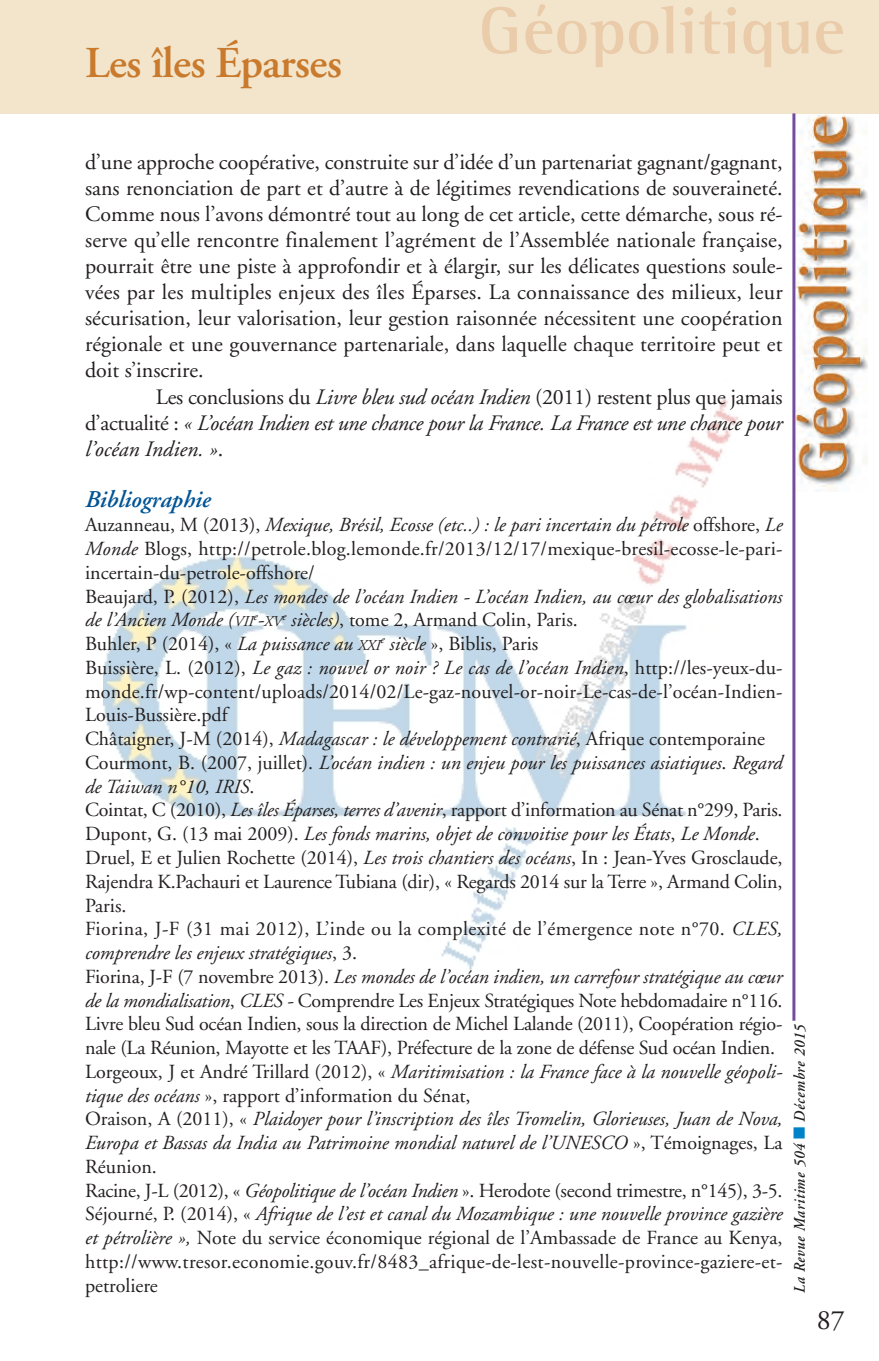
<style>
.page{position:relative;width:879px;height:1361px;background:#fff}
.page>*{position:absolute;margin:0;border:0;box-sizing:border-box;transform-origin:0 0}
.t1{font:700 68px "Rotis Semi Serif";color:#eacbaa}
.t2{font:600 44px "Adobe Garamond";letter-spacing:-.015em;color:#c97a2d}
.t3{font:28px "Adobe Garamond";color:#231f20}
.t4{font:italic 600 24px "Adobe Garamond";color:#005495}
.t5{font:22px/26px "Adobe Garamond";letter-spacing:.005em;color:#231f20;text-align:justify}
.t6{font:italic 22px/26px "Adobe Garamond";letter-spacing:-.015em;color:#231f20;text-align:justify}
.t7{font:20px/23.8px "Adobe Garamond";color:#231f20}
.t8{font:italic 600 16px "Adobe Garamond";letter-spacing:.05em;color:#231f20;scale:.9 1}
.s1{font-style:normal}
.s2{font-style:italic}
.s3{font-style:italic;font-size:15px}
.s4{color:#0082c8}
</style>
<div class="page">
<img style="left:103px;top:398px;width:636px;height:573px">
<img style="left:795px;top:113px;width:72px;height:379px">
<hr style="left:792px;top:113px;width:3px;height:907px;background:#754b9e">
<h2 class="t2" style="left:85px;top:45px;width:258px">Les îles Éparses</h2>
<h1 class="t1" style="left:479px;top:6px;width:368px">Géopolitique</h1>
<p class="t5" style="left:85px;top:151px;width:699px">d’une approche coopérative, construite sur d’idée d’un partenariat gagnant/gagnant, sans renonciation de part et d’autre à de légitimes revendications de souveraineté.<br>Comme nous l’avons démontré tout au long de cet article, cette démarche, sous ré&shy;serve qu’elle rencontre finalement l’agrément de l’Assemblée nationale française, pourrait être une piste à approfondir et à élargir, sur les délicates questions soule&shy;vées par les multiples enjeux des îles Éparses. La connaissance des milieux, leur sécurisation, leur valorisation, leur gestion raisonnée nécessitent une coopération régionale et une gouvernance partenariale, dans laquelle chaque territoire peut et doit s’inscrire.</p>
<p class="t6" style="left:85px;top:385px;width:699px;text-indent:71px"><span class="s1">Les conclusions du</span> Livre bleu sud océan Indien <span class="s1">(2011) restent plus que jamais d’actualité :</span> « L’océan Indien est une chance pour la France. La France est une chance pour l’océan Indien. »<span class="s1">.</span></p>
<p class="t4" style="left:85px;top:490px;width:127px">Bibliographie</p>
<p class="t7" style="left:85px;top:515px;width:699px">Auzanneau, M (2013), <span class="s2">Mexique, Brésil, Ecosse (etc..) : le pari incertain du pétrole</span> offshore, <span class="s2">Le Monde</span> Blogs, http://petrole.blog.lemonde.fr/2013/12/17/mexique-bresil-ecosse-le-pari&shy;incertain-du-petrole-offshore/<br>Beaujard, P. (2012), <span class="s2">Les mondes de l’océan Indien - L’océan Indien, au cœur des globalisations de l’Ancien Monde (</span><span class="s3">VII</span><sup>e</sup><span class="s2">-</span><span class="s3">XV</span><sup>e</sup> <span class="s2">siècles)</span>, tome 2, Armand Colin, Paris.<br>Buhler, P (2014), « <span class="s2">La puissance au</span> <span class="s3">XXI</span><sup>e</sup> <span class="s2">siècle</span> », Biblis, Paris<br>Buissière, L. (2012), <span class="s2">Le gaz : nouvel or noir ? Le cas de l’océan Indien</span>, http://les-yeux-du&shy;monde.fr/wp-content/uploads/2014/02/Le-gaz-nouvel-or-noir-Le-cas-de-l’océan-Indien-Louis-Bussière.pdf<br>Châtaigner, J-M (2014), <span class="s2">Madagascar : le développement contrarié</span>, Afrique contemporaine Courmont, B. (2007, juillet). <span class="s2">L’océan indien : un enjeu pour les puissances asiatiques</span>. <span class="s2">Regard de Taiwan n°10, IRIS</span>.<br>Cointat, C (2010), <span class="s2">Les îles Éparses, terres d’avenir</span>, rapport d’information au Sénat n°299, Paris.<br>Dupont, G. (13 mai 2009). <span class="s2">Les fonds marins, objet de convoitise pour les États</span>, <span class="s2">Le Monde</span>.<br>Druel, E et Julien Rochette (2014), <span class="s2">Les trois chantiers des océans</span>, In : Jean-Yves Grosclaude, Rajendra K.Pachauri et Laurence Tubiana (dir), « Regards 2014 sur la Terre », Armand Colin, Paris.<br>Fiorina, J-F (31 mai 2012), L’inde ou la complexité de l’émergence note n°70. <span class="s2">CLES, comprendre les enjeux stratégiques</span>, 3.<br>Fiorina, J-F (7 novembre 2013). <span class="s2">Les mondes de l’océan indien, un carrefour stratégique au cœur de la mondialisation</span>, <span class="s2">CLES -</span> Comprendre Les Enjeux Stratégiques Note hebdomadaire n°116.<br>Livre bleu Sud océan Indien, sous la direction de Michel Lalande (2011), Coopération régio&shy;nale (La Réunion, Mayotte et les TAAF), Préfecture de la zone de défense Sud océan Indien.<br>Lorgeoux, J et André Trillard (2012), « <span class="s2">Maritimisation : la France face à la nouvelle géopoli&shy;tique des océans</span> », rapport d’information du Sénat,<br>Oraison, A (2011), « <span class="s2">Plaidoyer pour l’inscription des îles Tromelin, Glorieuses, Juan de Nova, Europa et Bassas da India au Patrimoine mondial naturel de l’UNESCO</span> », Témoignages, La Réunion.<br>Racine, J-L (2012), « <span class="s2">Géopolitique de l’océan Indien</span> ». Herodote (second trimestre, n°145), 3-5.<br>Séjourné, P. (2014), « <span class="s2">Afrique de l’est et canal du Mozambique : une nouvelle province gazière et pétrolière »,</span> Note du service économique régional de l’Ambassade de France au Kenya, http://www.tresor.economie.gouv.fr/8483_afrique-de-lest-nouvelle-province-gaziere-et&shy;petroliere</p>
<p class="t8" style="left:793px;top:1293px;width:300px;rotate:-90deg">La Revue Maritime 504 <span class="s4">■</span> Décembre 2015</p>
<h3 class="t3" style="left:817px;top:1308px;width:29px">87</h3>
</div>
